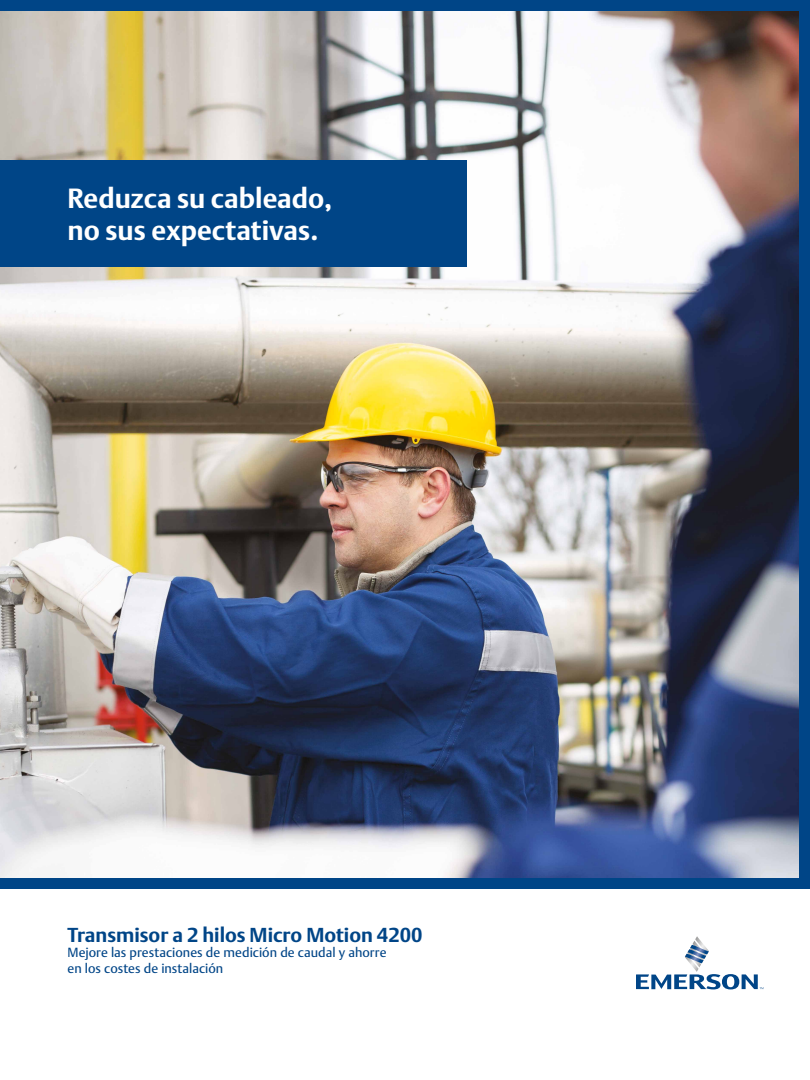
<style>
.page{position:relative;width:810px;height:1080px;background:#fff}
.page>*{position:absolute;margin:0;border:0;box-sizing:border-box;transform-origin:0 0}
.t1{font:700 27.5px/31.2px "DTL Argo T";color:#fff}
.t2{font:700 20px "DTL Argo T";color:#004587}
.t3{font:13.12px/15.8px "DTL Argo T";color:#004587}
</style>
<div class="page">
<div style="left:0;top:0;width:810px;height:889px;background:#004587"></div>
<img style="left:0;top:11px;width:799px;height:867px">
<div style="left:0;top:160px;width:466px;height:107px;background:#004587"></div>
<svg style="left:636px;top:936px;width:127px;height:53px"></svg>
<h1 class="t1" style="left:68px;top:183px;width:266px">Reduzca su cableado, no sus expectativas.</h1>
<h2 class="t2" style="left:68px;top:923px;width:357px">Transmisor a 2 hilos Micro Motion 4200</h2>
<p class="t3" style="left:68px;top:945px;width:321px">Mejore las prestaciones de medición de caudal y ahorre en los costes de instalación</p>
</div>
